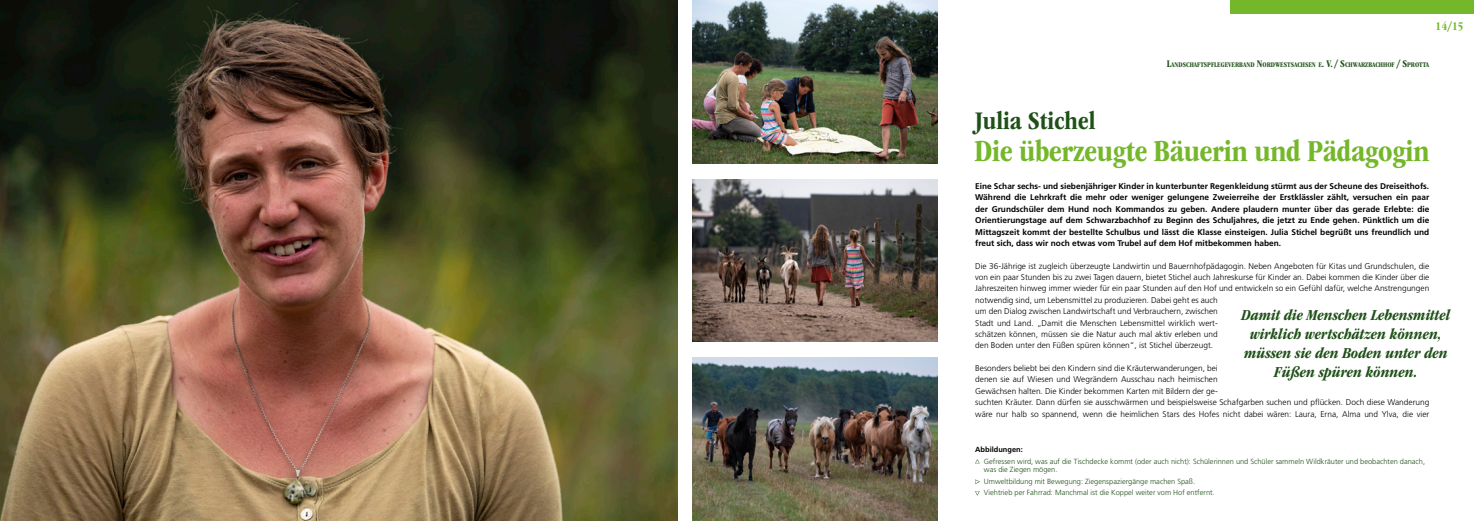
<style>
.page{position:relative;width:1474px;height:521px;background:#fff}
.page>*{position:absolute;margin:0;border:0;box-sizing:border-box;transform-origin:0 0}
.Kapitel-Titel_ohne_I{font:700 condensed 31.5px "ITC Garamond Std";letter-spacing:-.01em;color:#75b72a}
.Name{font:700 condensed 26.25px "ITC Garamond Std";color:#1f5018}
.t1{font:italic 700 condensed 15.75px/18.9px "ITC Garamond Std";color:#1f5018;text-align:center}
.t2{font:700 condensed 12.25px "ITC Garamond Std";color:#75b72a}
.LT_1-Sp{font:300 8.31px/11.4px "Frutiger LT Std";color:#000}
.LT_1-Sp_Intro{font:700 8.31px/11.4px "Frutiger LT Std";color:#000;text-align:justify}
.t3{font:300 7.44px/8.9px "Frutiger LT Std";color:#1f5018}
.t4{font:700 7.44px "Frutiger LT Std";color:#000}
.Kurzbeschreibung{font:700 condensed 7.35px "ITC Garamond Std";color:#1f5018}
.s1{font-size:10.5px}
</style>
<div class="page">
<div style="left:1229px;top:0;width:244px;height:14px;background:#75b72a"></div>
<img style="left:0;top:0;width:677px;height:521px">
<svg style="left:975px;top:479px;width:4px;height:5px"></svg>
<svg style="left:975px;top:491px;width:4px;height:4px"></svg>
<img style="left:692px;top:0;width:246px;height:163px">
<img style="left:692px;top:179px;width:246px;height:162px">
<img style="left:692px;top:358px;width:246px;height:163px">
<h3 class="t2" style="left:1435px;top:19px;width:30px">14/15</h3>
<p class="Kurzbeschreibung" style="left:1166px;top:60px;width:264px"><span class="s1">L</span>ANDSCHAFTSPFLEGEVERBAND <span class="s1">N</span>ORDWESTSACHSEN E<span class="s1">. V. / S</span>CHWARZBACHHOF <span class="s1">/ S</span>PROTTA</p>
<h2 class="Name" style="left:975px;top:106px;width:122px">Julia Stichel</h2>
<h1 class="Kapitel-Titel_ohne_I" style="left:974px;top:133px;width:456px">Die überzeugte Bäuerin und Pädagogin</h1>
<p class="LT_1-Sp_Intro" style="left:975px;top:180px;width:455px">Eine Schar sechs- und siebenjähriger Kinder in kunterbunter Regenkleidung stürmt aus der Scheune des Dreiseithofs.<br>Während die Lehrkraft die mehr oder weniger gelungene Zweierreihe der Erstklässler zählt, versuchen ein paar der Grundschüler dem Hund noch Kommandos zu geben. Andere plaudern munter über das gerade Erlebte: die Orientierungstage auf dem Schwarzbachhof zu Beginn des Schuljahres, die jetzt zu Ende gehen. Pünktlich um die Mittagszeit kommt der bestellte Schulbus und lässt die Klasse einsteigen. Julia Stichel begrüßt uns freundlich und freut sich, dass wir noch etwas vom Trubel auf dem Hof mitbekommen haben.</p>
<p class="LT_1-Sp" style="left:975px;top:260px;width:455px">Die 36-Jährige ist zugleich überzeugte Landwirtin und Bauernhofpädagogin. Neben Angeboten für Kitas und Grundschulen, die von ein paar Stunden bis zu zwei Tagen dauern, bietet Stichel auch Jahreskurse für Kinder an. Dabei kommen die Kinder über die Jahreszeiten hinweg immer wieder für ein paar Stunden auf den Hof und entwickeln so ein Gefühl dafür, welche Anstrengungen notwendig sind, um Lebensmittel zu produzieren. Dabei geht es auch<br>um den Dialog zwischen Landwirtschaft und Verbrauchern, zwischen<br>Stadt und Land. „Damit die Menschen Lebensmittel wirklich wert-<br>schätzen können, müssen sie die Natur auch mal aktiv erleben und<br>den Boden unter den Füßen spüren können“, ist Stichel überzeugt.</p>
<p class="LT_1-Sp" style="left:975px;top:363px;width:455px">Besonders beliebt bei den Kindern sind die Kräuterwanderungen, bei<br>denen sie auf Wiesen und Wegrändern Ausschau nach heimischen<br>Gewächsen halten. Die Kinder bekommen Karten mit Bildern der ge-<br>suchten Kräuter. Dann dürfen sie ausschwärmen und beispielsweise Schafgarben suchen und pflücken. Doch diese Wanderung wäre nur halb so spannend, wenn die heimlichen Stars des Hofes nicht dabei wären: Laura, Erna, Alma und Ylva, die vier</p>
<h3 class="t1" style="left:1241px;top:306px;width:210px">Damit die Menschen Lebensmittel wirklich wertschätzen können, müssen sie den Boden unter den<br>Füßen spüren können.</h3>
<p class="t4" style="left:975px;top:445px;width:49px">Abbildungen:</p>
<p class="t3" style="left:983px;top:457px;width:443px">Gefressen wird, was auf die Tischdecke kommt (oder auch nicht): Schülerinnen und Schüler sammeln Wildkräuter und beobachten danach, was die Ziegen mögen.</p>
<p class="t3" style="left:983px;top:476px;width:232px;line-height:11.4px">Umweltbildung mit Bewegung: Ziegenspaziergänge machen Spaß.<br>Viehtrieb per Fahrrad: Manchmal ist die Koppel weiter vom Hof entfernt.</p>
</div>
